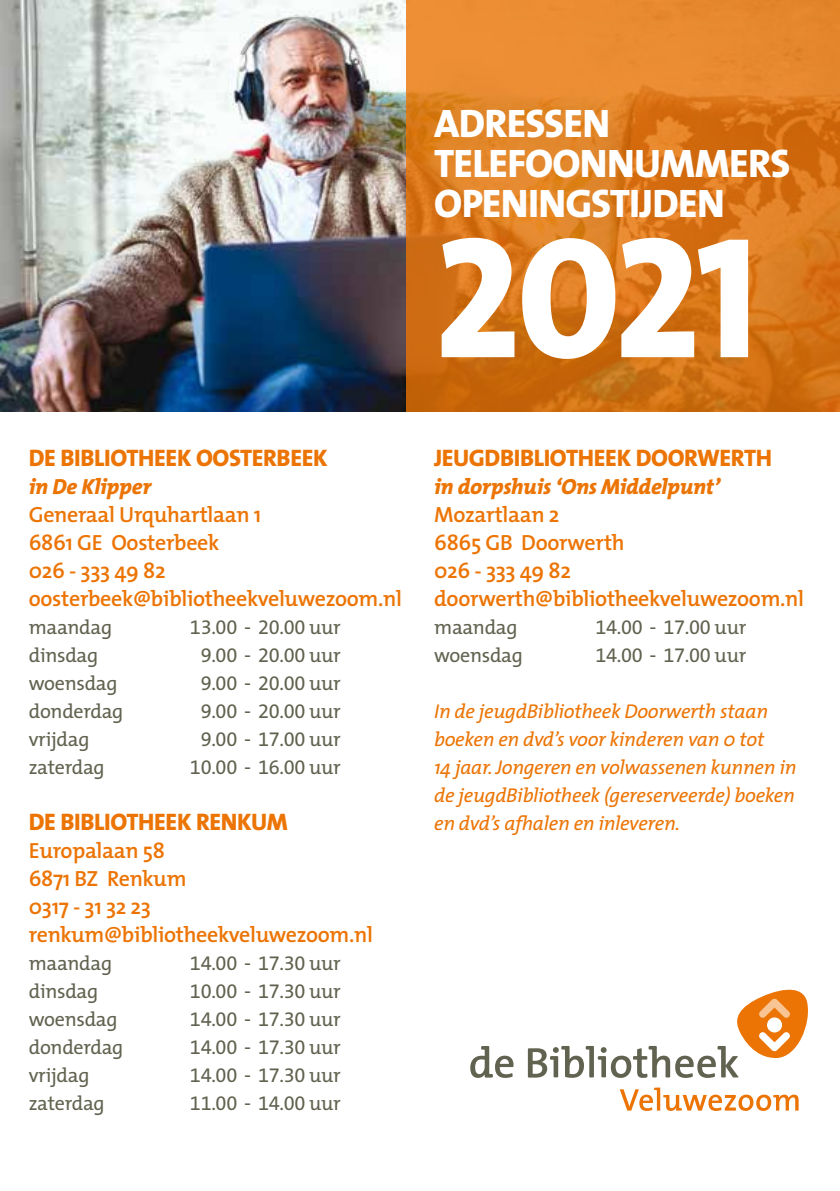
<style>
.page{position:relative;width:840px;height:1191px;background:#fff}
.page>*{position:absolute;margin:0;border:0;box-sizing:border-box;transform-origin:0 0}
.t1{font:174px "The Mix Extra Bold Caps";color:#fff}
.t2{font:800 40px/40px "The Mix";letter-spacing:-.015em;color:#fff}
.t3{font:800 24px "The Mix";letter-spacing:-.015em;color:#ec7404}
.t4{font:600 22px/28px "The Mix";letter-spacing:-.015em;color:#ec7404}
.t5{font:italic 800 22px "The Mix";letter-spacing:-.01em;color:#ec7404}
.t6{font:20px "The Mix Expert";letter-spacing:-.015em;color:#626250}
.t7{font:italic 20px/28px "The Mix";letter-spacing:-.015em;color:#ec7404}
.t8{font:20px "The Mix";letter-spacing:-.015em;color:#626250}
.s1{font-family:"The Mix"}
</style>
<div class="page">
<img style="left:0;top:0;width:406px;height:411px">
<svg style="left:406px;top:0;width:433px;height:411px;background:#da7a1e"></svg>
<svg style="left:470px;top:1046px;width:43px;height:32px"></svg>
<svg style="left:619px;top:1087px;width:179px;height:24px"></svg>
<svg style="left:527px;top:989px;width:281px;height:89px"></svg>
<h2 class="t2" style="left:434px;top:104px;width:358px">ADRESSEN<br>TELEFOONNUMMERS<br>OPENINGSTIJDEN</h2>
<h1 class="t1" style="left:434px;top:187px;width:326px">2021</h1>
<p class="t3" style="left:29px;top:442px;width:300px">DE BIBLIOTHEEK OOSTERBEEK</p>
<p class="t5" style="left:29px;top:472px;width:124px">in De Klipper</p>
<p class="t4" style="left:29px;top:501px;width:374px">Generaal Urquhartlaan 1<br>6861 GE Oosterbeek<br>026 - 333 49 82 oosterbeek@bibliotheekveluwezoom.nl</p>
<p class="t8" style="left:29px;top:614px;width:85px">maandag</p>
<p class="t6" style="left:190px;top:614px;width:152px">13.00 – 20.00 <span class="s1">uur</span></p>
<p class="t8" style="left:29px;top:642px;width:71px">dinsdag</p>
<p class="t6" style="left:200px;top:642px;width:142px">9.00 – 20.00 <span class="s1">uur</span></p>
<p class="t8" style="left:29px;top:670px;width:90px">woensdag</p>
<p class="t6" style="left:200px;top:670px;width:142px">9.00 – 20.00 <span class="s1">uur</span></p>
<p class="t8" style="left:29px;top:698px;width:96px">donderdag</p>
<p class="t6" style="left:200px;top:698px;width:142px">9.00 – 20.00 <span class="s1">uur</span></p>
<p class="t8" style="left:29px;top:726px;width:62px">vrijdag</p>
<p class="t6" style="left:200px;top:726px;width:142px">9.00 – 17.00 <span class="s1">uur</span></p>
<p class="t8" style="left:29px;top:754px;width:77px">zaterdag</p>
<p class="t6" style="left:190px;top:754px;width:152px">10.00 – 16.00 <span class="s1">uur</span></p>
<p class="t3" style="left:29px;top:806px;width:260px">DE BIBLIOTHEEK RENKUM</p>
<p class="t4" style="left:29px;top:837px;width:345px">Europalaan 58<br>6871 BZ Renkum<br>0317 - 31 32 23 renkum@bibliotheekveluwezoom.nl</p>
<p class="t8" style="left:29px;top:950px;width:85px">maandag</p>
<p class="t6" style="left:190px;top:950px;width:152px">14.00 – 17.30 <span class="s1">uur</span></p>
<p class="t8" style="left:29px;top:978px;width:71px">dinsdag</p>
<p class="t6" style="left:190px;top:978px;width:152px">10.00 – 17.30 <span class="s1">uur</span></p>
<p class="t8" style="left:29px;top:1006px;width:90px">woensdag</p>
<p class="t6" style="left:190px;top:1006px;width:152px">14.00 – 17.30 <span class="s1">uur</span></p>
<p class="t8" style="left:29px;top:1034px;width:96px">donderdag</p>
<p class="t6" style="left:190px;top:1034px;width:152px">14.00 – 17.30 <span class="s1">uur</span></p>
<p class="t8" style="left:29px;top:1062px;width:62px">vrijdag</p>
<p class="t6" style="left:190px;top:1062px;width:152px">14.00 – 17.30 <span class="s1">uur</span></p>
<p class="t8" style="left:29px;top:1090px;width:77px">zaterdag</p>
<p class="t6" style="left:190px;top:1090px;width:152px">11.00 – 14.00 <span class="s1">uur</span></p>
<p class="t3" style="left:434px;top:442px;width:339px">JEUGDBIBLIOTHEEK DOORWERTH</p>
<p class="t5" style="left:434px;top:472px;width:287px">in dorpshuis ‘Ons Middelpunt’</p>
<p class="t4" style="left:434px;top:501px;width:371px">Mozartlaan 2<br>6865 GB Doorwerth<br>026 - 333 49 82 doorwerth@bibliotheekveluwezoom.nl</p>
<p class="t8" style="left:434px;top:614px;width:85px">maandag</p>
<p class="t6" style="left:595px;top:614px;width:152px">14.00 – 17.00 <span class="s1">uur</span></p>
<p class="t8" style="left:434px;top:642px;width:90px">woensdag</p>
<p class="t6" style="left:595px;top:642px;width:152px">14.00 – 17.00 <span class="s1">uur</span></p>
<p class="t7" style="left:434px;top:697px;width:363px">In de jeugdBibliotheek Doorwerth staan boeken en dvd’s voor kinderen van 0 tot<br>14 jaar. Jongeren en volwassenen kunnen in de jeugdBibliotheek (gereserveerde) boeken en dvd’s afhalen en inleveren.</p>
</div>
